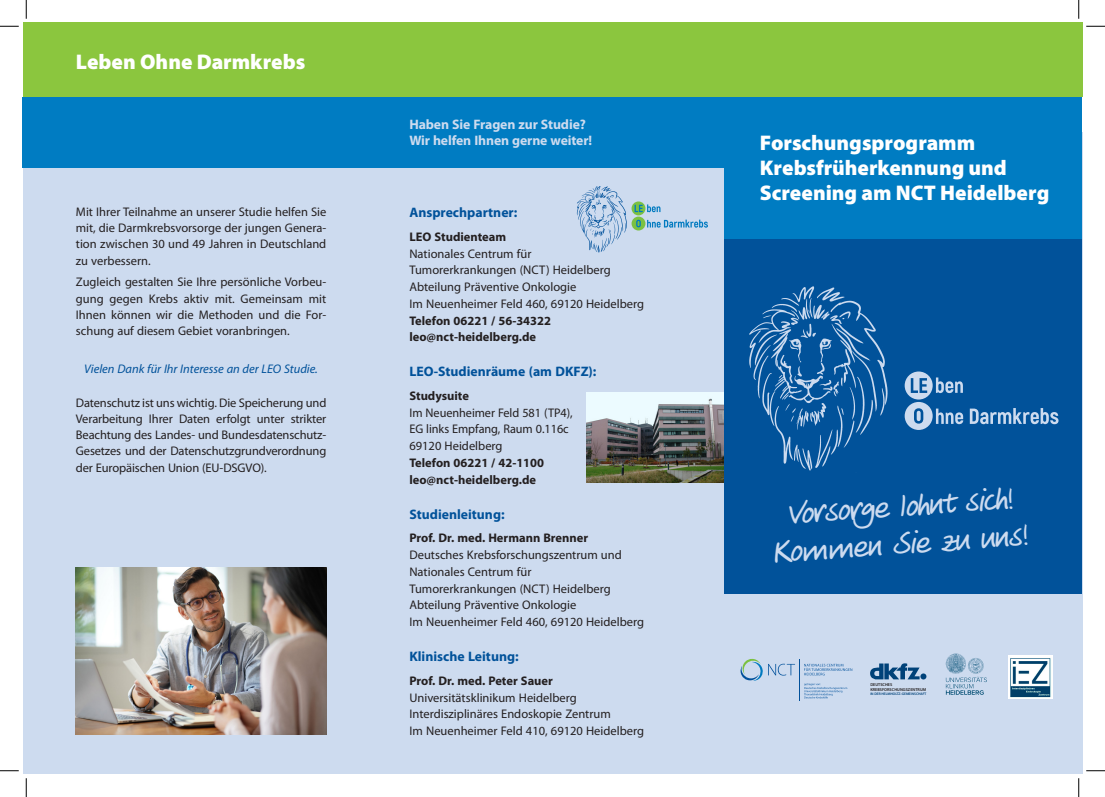
<style>
.page{position:relative;width:1105px;height:797px;background:#fff}
.page>*{position:absolute;margin:0;border:0;box-sizing:border-box;transform-origin:0 0}
.t1{font:32.5px/37.5px "Veneto Handwriting";color:#cddbef;text-align:center}
.t2{font:900 21.25px/25px "Myriad Pro";color:#fff}
.t3{font:700 13.75px "Myriad Pro";color:#01529a}
.t4{font:700 13.75px/16.2px "Myriad Pro";letter-spacing:-.01em;color:#cddbef}
.t5{font:12.5px/16.8px "Myriad Pro";color:#231f20}
.t6{font:700 12.5px/16.8px "Myriad Pro";color:#231f20}
.t7{font:italic 12.5px "Myriad Pro";color:#01529a}
.t8{font:600 4.25px/5.1px "Myriad Pro";letter-spacing:.005em;color:#231f20}
.t9{font:600 3.62px "Myriad Pro";color:#004279}
</style>
<div class="page">
<div style="left:23px;top:133px;width:1059px;height:641px;background:#cddbef"></div>
<div style="left:23px;top:23px;width:1059px;height:74px;background:#8bc63e"></div>
<img style="left:586px;top:392px;width:138px;height:90px">
<div style="left:724px;top:97px;width:358px;height:142px;background:#007cc2"></div>
<div style="left:23px;top:97px;width:705px;height:71px;background:#007cc2"></div>
<div style="left:724px;top:239px;width:358px;height:354px;background:#01529a"></div>
<svg style="left:870px;top:663px;width:56px;height:16px"></svg>
<svg style="left:946px;top:653px;width:41px;height:41px"></svg>
<svg style="left:740px;top:659px;width:55px;height:22px"></svg>
<hr style="left:799px;top:659px;width:1px;height:41px;background:#01519b">
<svg style="left:804px;top:683px;width:43px;height:15px"></svg>
<svg style="left:804px;top:664px;width:48px;height:11px"></svg>
<img style="left:576px;top:186px;width:51px;height:67px">
<svg style="left:631px;top:201px;width:14px;height:14px"></svg>
<div style="left:631px;top:216px;width:14px;height:14px;background:#7bc142;border-radius:50%"></div>
<svg style="left:636px;top:220px;width:5px;height:7px"></svg>
<svg style="left:647px;top:220px;width:61px;height:8px"></svg>
<svg style="left:635px;top:204px;width:25px;height:8px"></svg>
<img style="left:1008px;top:655px;width:45px;height:43px">
<img style="left:76px;top:567px;width:250px;height:167px">
<svg style="left:905px;top:371px;width:153px;height:59px"></svg>
<img style="left:749px;top:286px;width:139px;height:185px">
<svg style="left:0;top:25px;width:19px;height:2px"></svg>
<svg style="left:1086px;top:25px;width:19px;height:2px"></svg>
<svg style="left:0;top:770px;width:19px;height:1px"></svg>
<svg style="left:1086px;top:770px;width:19px;height:1px"></svg>
<svg style="left:25px;top:0;width:2px;height:19px"></svg>
<svg style="left:25px;top:778px;width:2px;height:19px"></svg>
<svg style="left:1078px;top:0;width:1px;height:19px"></svg>
<svg style="left:1078px;top:778px;width:1px;height:19px"></svg>
<h2 class="t2" style="left:76px;top:48px;width:231px">Leben Ohne Darmkrebs</h2>
<p class="t5" style="left:76px;top:203px;width:252px;line-height:16.2px;text-align:justify">Mit Ihrer Teilnahme an unserer Studie helfen Sie mit, die Darmkrebsvorsorge der jungen Genera&shy;tion zwischen 30 und 49 Jahren in Deutschland zu verbessern.</p>
<p class="t5" style="left:76px;top:274px;width:252px;line-height:16.2px;text-align:justify">Zugleich gestalten Sie Ihre persönliche Vorbeu&shy;gung gegen Krebs aktiv mit. Gemeinsam mit Ihnen können wir die Methoden und die For&shy;schung auf diesem Gebiet voranbringen.</p>
<p class="t7" style="left:84px;top:360px;width:235px">Vielen Dank für Ihr Interesse an der LEO Studie.</p>
<p class="t5" style="left:76px;top:394px;width:252px;line-height:16.2px;text-align:justify">Datenschutz ist uns wichtig. Die Speicherung und Verarbeitung Ihrer Daten erfolgt unter strikter Beachtung des Landes- und Bundesdatenschutz-Gesetzes und der Datenschutzgrundverordnung der Europäischen Union (EU-DSGVO).</p>
<p class="t4" style="left:409px;top:116px;width:184px">Haben Sie Fragen zur Studie?<br>Wir helfen Ihnen gerne weiter!</p>
<p class="t3" style="left:409px;top:203px;width:109px">Ansprechpartner:</p>
<p class="t6" style="left:409px;top:228px;width:98px">LEO Studienteam</p>
<p class="t5" style="left:409px;top:245px;width:236px">Nationales Centrum für<br>Tumorerkrankungen (NCT) Heidelberg Abteilung Präventive Onkologie<br>Im Neuenheimer Feld 460, 69120 Heidelberg</p>
<p class="t6" style="left:409px;top:311px;width:143px">Telefon 06221 / 56-34322 leo@nct-heidelberg.de</p>
<p class="t3" style="left:409px;top:362px;width:189px">LEO-Studienräume (am DKFZ):</p>
<p class="t6" style="left:409px;top:387px;width:61px">Studysuite</p>
<p class="t5" style="left:409px;top:404px;width:165px">Im Neuenheimer Feld 581 (TP4),<br>EG links Empfang, Raum 0.116c<br>69120 Heidelberg</p>
<p class="t6" style="left:409px;top:454px;width:136px">Telefon 06221 / 42-1100 leo@nct-heidelberg.de</p>
<p class="t3" style="left:409px;top:505px;width:97px">Studienleitung:</p>
<p class="t6" style="left:409px;top:529px;width:180px">Prof. Dr. med. Hermann Brenner</p>
<p class="t5" style="left:409px;top:546px;width:236px">Deutsches Krebsforschungszentrum und Nationales Centrum für<br>Tumorerkrankungen (NCT) Heidelberg Abteilung Präventive Onkologie<br>Im Neuenheimer Feld 460, 69120 Heidelberg</p>
<p class="t3" style="left:409px;top:647px;width:111px">Klinische Leitung:</p>
<p class="t6" style="left:409px;top:671px;width:145px">Prof. Dr. med. Peter Sauer</p>
<p class="t5" style="left:409px;top:688px;width:236px">Universitätsklinikum Heidelberg<br>Interdisziplinäres Endoskopie Zentrum<br>Im Neuenheimer Feld 410, 69120 Heidelberg</p>
<h2 class="t2" style="left:760px;top:130px;width:291px">Forschungsprogramm<br>Krebsfrüherkennung und<br>Screening am NCT Heidelberg</h2>
<h1 class="t1" style="left:769px;top:497px;width:257px;rotate:-4deg">Vorsorge lohnt sich!<br>Kommen Sie zu uns!</h1>
<p class="t8" style="left:870px;top:681px;width:58px">DEUTSCHES<br>KREBSFORSCHUNGSZENTRUM</p>
<p class="t9" style="left:870px;top:691px;width:58px">IN DER HELMHOLTZ-GEMEINSCHAFT</p>
</div>
